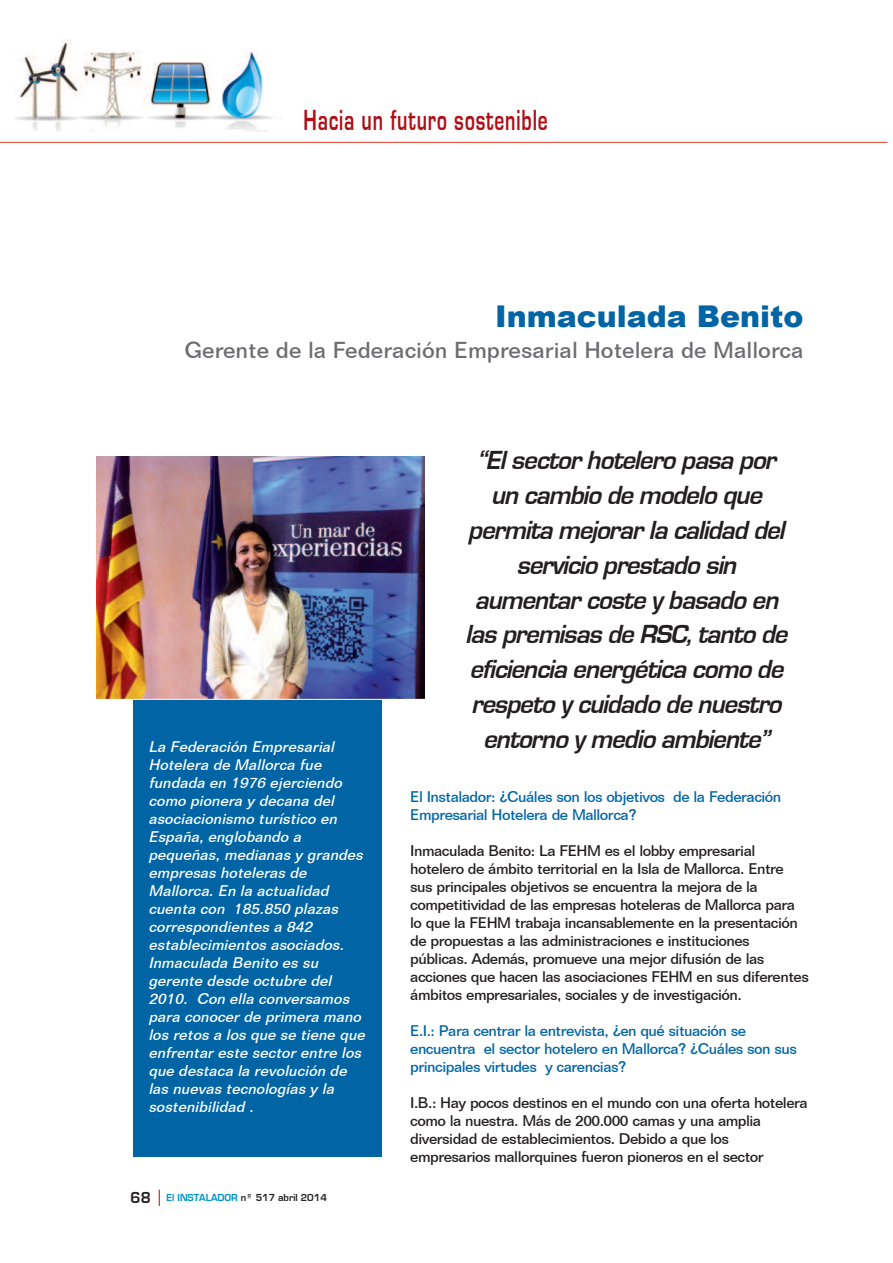
<style>
.page{position:relative;width:893px;height:1263px;background:#fff}
.page>*{position:absolute;margin:0;border:0;box-sizing:border-box;transform-origin:0 0}
.t1{font:30px "Eurose";letter-spacing:.045em;color:#b00d15;scale:.66 1}
.t2{font:900 30px "Arial";color:#0165a5}
.t3{font:italic 27px/34.8px "Eurose";color:#231f20;text-align:center}
.t4{font:500 22.5px "Folio BT";color:#6c6d70}
.t5{font:500 15px/18px "Folio BT";letter-spacing:-.035em;color:#231f20}
.t6{font:italic 500 15px/18px "Folio BT";color:#fff}
.t7{font:500 15px/18px "Folio BT";letter-spacing:-.035em;color:#0165a5}
.t8{font:10.5px "Eurose";color:#231f20}
.s1{font-size:16.5px}
.s2{color:#0092c8}
</style>
<div class="page">
<div style="left:133px;top:655px;width:249px;height:502px;background:#0165a5"></div>
<svg style="left:159px;top:1189px;width:1px;height:17px"></svg>
<hr style="left:0;top:142px;width:887px;height:1px;background:#dc3f27">
<img style="left:15px;top:40px;width:258px;height:92px">
<img style="left:96px;top:456px;width:328px;height:242px">
<div style="left:78px;top:452px;width:356px;height:248px;border:1px solid #fff"></div>
<h1 class="t1" style="left:303px;top:104px;width:372px">Hacia un futuro sostenible</h1>
<h1 class="t2" style="left:495px;top:294px;width:310px">Inmaculada Benito</h1>
<h3 class="t4" style="left:184px;top:337px;width:621px">Gerente de la Federación Empresarial Hotelera de Mallorca</h3>
<p class="t6" style="left:148px;top:738px;width:221px">La Federación Empresarial<br>Hotelera de Mallorca fue fundada en 1976 ejerciendo como pionera y decana del asociacionismo turístico en<br>España, englobando a pequeñas, medianas y grandes empresas hoteleras de<br>Mallorca. En la actualidad cuenta con 185.850 plazas correspondientes a 842 establecimientos asociados.<br>Inmaculada Benito es su gerente desde octubre del<br>2010. Con ella conversamos para conocer de primera mano los retos a los que se tiene que enfrentar este sector entre los que destaca la revolución de las nuevas tecnologías y la sostenibilidad .</p>
<p class="t8" style="left:130px;top:1191px;width:198px"><span class="s1">68</span> <span class="s2">El INSTALADOR</span> nº 517 abril 2014</p>
<p class="t3" style="left:465px;top:443px;width:329px">“El sector hotelero pasa por un cambio de modelo que permita mejorar la calidad del servicio prestado sin aumentar coste y basado en las premisas de RSC, tanto de eficiencia energética como de respeto y cuidado de nuestro entorno y medio ambiente”</p>
<p class="t7" style="left:410px;top:787px;width:373px">El Instalador: ¿Cuáles son los objetivos de la Federación<br>Empresarial Hotelera de Mallorca?</p>
<p class="t5" style="left:410px;top:841px;width:400px">Inmaculada Benito: La FEHM es el lobby empresarial hotelero de ámbito territorial en la Isla de Mallorca. Entre sus principales objetivos se encuentra la mejora de la competitividad de las empresas hoteleras de Mallorca para lo que la FEHM trabaja incansablemente en la presentación de propuestas a las administraciones e instituciones públicas. Además, promueve una mejor difusión de las acciones que hacen las asociaciones FEHM en sus diferentes ámbitos empresariales, sociales y de investigación.</p>
<p class="t7" style="left:410px;top:1021px;width:388px">E.I.: Para centrar la entrevista, ¿en qué situación se encuentra el sector hotelero en Mallorca? ¿Cuáles son sus principales virtudes y carencias?</p>
<p class="t5" style="left:410px;top:1093px;width:399px">I.B.: Hay pocos destinos en el mundo con una oferta hotelera como la nuestra. Más de 200.000 camas y una amplia diversidad de establecimientos. Debido a que los empresarios mallorquines fueron pioneros en el sector</p>
</div>
